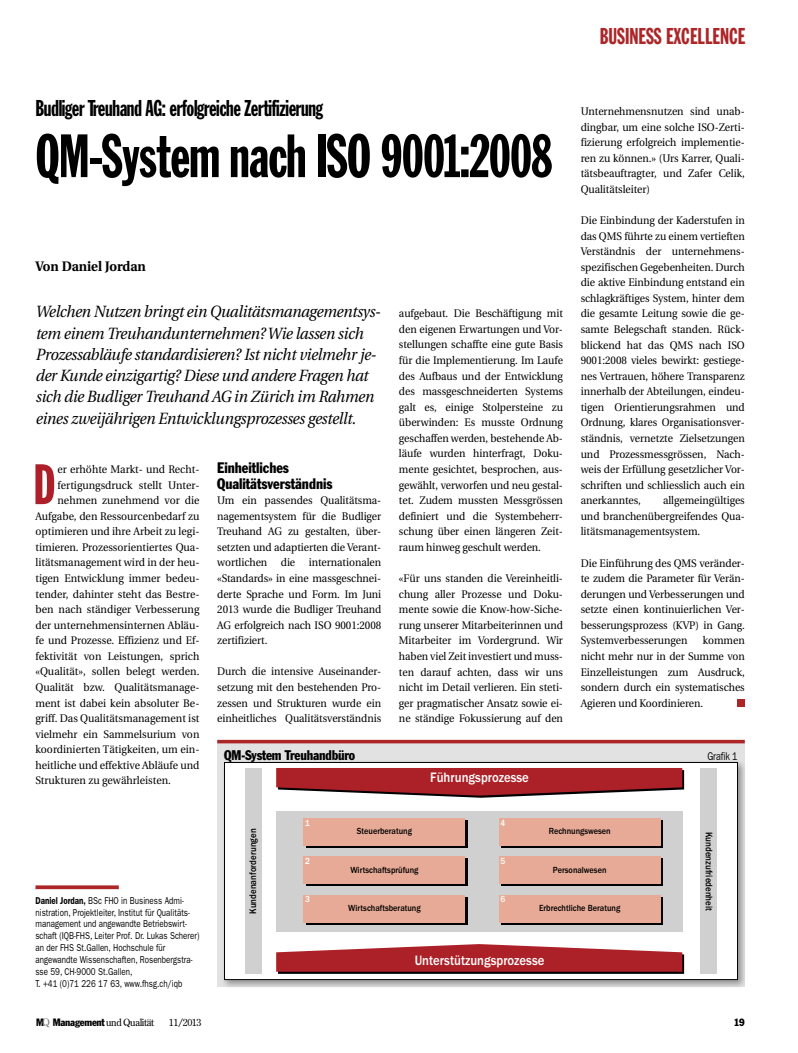
<style>
.page{position:relative;width:798px;height:1053px;background:#fff}
.page>*{position:absolute;margin:0;border:0;box-sizing:border-box;transform-origin:0 0}
.t1{font:60px "Franklin Gothic LT Extra Cond";letter-spacing:-.015em;color:#000;scale:.95 1}
.t2{font:56px "Franklin Gothic LT Extra Cond";color:#ad202a;scale:.95 1}
.t3{font:22.5px "Franklin Gothic LT Extra Cond";letter-spacing:-.015em;color:#000;scale:.95 1}
.t4{font:22.5px "Franklin Gothic LT Extra Cond";color:#ac2628;scale:.95 1}
.t5{font:italic 16.25px/21.2px "Utopia";letter-spacing:-.02em;color:#000;scale:.93 1}
.t6{font:condensed 15px/15.6px "Franklin Gothic LT";letter-spacing:-.005em;color:#000;scale:.95 1}
.t7{font:500 14.12px "Franklin Gothic LT";color:#fff;scale:.9 1}
.t8{font:condensed 13.75px "Franklin Gothic LT";letter-spacing:-.015em;color:#000;scale:.95 1}
.t9{font:700 13.75px "Utopia";color:#000;scale:.95 1}
.t10{font:11.25px "Franklin Gothic LT";letter-spacing:-.015em;color:#000;scale:.8 1}
.t11{font:11px/15.6px "Utopia";color:#000;text-align:justify;scale:.94 1}
.t12{font:11px "Utopia";color:#000;scale:.95 1}
.t13{font:condensed 10.5px "Franklin Gothic LT";letter-spacing:-.025em;color:#000}
.t14{font:condensed 10.38px "Franklin Gothic LT";color:#000}
.t15{font:10px/11.9px "Franklin Gothic LT";color:#000;scale:.8 1}
.t16{font:500 9.88px "Franklin Gothic LT";color:#000;scale:.9 1}
.t17{font:9.88px "Century Old Style LT";letter-spacing:-.04em;color:#000}
.t18{font:500 9.12px "Franklin Gothic LT";color:#000;scale:.9 1}
.t19{font:500 9.12px "Franklin Gothic LT";color:#fff;scale:.9 1}
.s1{font-weight:600}
.s2{font-family:"Century Old Style LT";font-stretch:normal;color:#7a7a7a}
.s3{font-family:"Century Old Style LT";font-stretch:normal;font-size:9.88px}
</style>
<div class="page">
<div style="left:737px;top:699px;width:7px;height:7px;background:#ac2628"></div>
<svg style="left:35px;top:885px;width:84px;height:4px"></svg>
<div style="left:217px;top:741px;width:527px;height:245px;background:#e2e2e3"></div>
<svg style="left:217px;top:739px;width:527px;height:4px;fill:#ac2628"></svg>
<div style="left:221px;top:759px;width:525px;height:229px;background:#000;opacity:.35"></div>
<div style="left:224px;top:762px;width:513px;height:217px;background:#fff"></div>
<div style="left:276px;top:811px;width:406px;height:120px;background:#d0d0d1"></div>
<div style="left:700px;top:768px;width:17px;height:205px;background:#d0d0d1"></div>
<div style="left:245px;top:768px;width:16px;height:205px;background:#d0d0d1"></div>
<svg style="left:276px;top:768px;width:407px;height:29px"></svg>
<svg style="left:276px;top:944px;width:407px;height:29px"></svg>
<svg style="left:306px;top:820px;width:161px;height:27px"></svg>
<div style="left:303px;top:818px;width:162px;height:27px;background:#e7aa96"></div>
<div style="left:306px;top:858px;width:161px;height:28px;background:linear-gradient(to right,#000,#000)"></div>
<div style="left:303px;top:856px;width:162px;height:27px;background:#e7aa96"></div>
<svg style="left:306px;top:897px;width:161px;height:27px"></svg>
<div style="left:303px;top:894px;width:162px;height:28px;background:#e7aa96"></div>
<div style="left:501px;top:820px;width:161px;height:27px;background:#e7aa96"></div>
<div style="left:499px;top:818px;width:161px;height:27px;background:#e7aa96"></div>
<div style="left:501px;top:858px;width:161px;height:28px;background:linear-gradient(to right,#000,#000)"></div>
<div style="left:499px;top:856px;width:161px;height:27px;background:#e7aa96"></div>
<div style="left:501px;top:897px;width:161px;height:27px;background:#e7aa96"></div>
<div style="left:499px;top:894px;width:161px;height:28px;background:#e7aa96"></div>
<div style="left:224px;top:762px;width:513px;height:217px;border:1px solid #000"></div>
<h3 class="t4" style="left:599px;top:24px;width:155px">BUSINESS EXCELLENCE</h3>
<h3 class="t3" style="left:35px;top:96px;width:304px">Budliger Treuhand AG: erfolgreiche Zertifizierung</h3>
<h1 class="t1" style="left:35px;top:123px;width:545px">QM-System nach ISO 9001:2008</h1>
<p class="t11" style="left:580px;top:104px;width:176px">Unternehmensnutzen sind unab&shy;dingbar, um eine solche ISO-Zerti&shy;fizierung erfolgreich implementie&shy;ren zu können.» (Urs Karrer, Quali&shy;tätsbeauftragter, und Zafer Celik, Qualitätsleiter)</p>
<p class="t11" style="left:580px;top:212px;width:176px">Die Einbindung der Kaderstufen in das QMS führte zu einem vertieften Verständnis der unternehmens&shy;spezifischen Gegebenheiten. Durch die aktive Einbindung entstand ein schlagkräftiges System, hinter dem die gesamte Leitung sowie die ge&shy;samte Belegschaft standen. Rück&shy;blickend hat das QMS nach ISO 9001:2008 vieles bewirkt: gestiege&shy;nes Vertrauen, höhere Transparenz innerhalb der Abteilungen, eindeu&shy;tigen Orientierungsrahmen und Ordnung, klares Organisationsver&shy;ständnis, vernetzte Zielsetzungen und Prozessmessgrössen, Nach&shy;weis der Erfüllung gesetzlicher Vor&shy;schriften und schliesslich auch ein anerkanntes,</p>
<p class="t9" style="left:35px;top:258px;width:118px">Von Daniel Jordan</p>
<p class="t5" style="left:35px;top:301px;width:372px">Welchen Nutzen bringt ein Qualitätsmanagementsys&shy;tem einem Treuhandunternehmen? Wie lassen sich Prozessabläufe standardisieren? Ist nicht vielmehr je&shy;der Kunde einzigartig? Diese und andere Fragen hat sich die Budliger Treuhand AG in Zürich im Rahmen eines zweijährigen Entwicklungsprozesses gestellt.</p>
<h2 class="t2" style="left:33px;top:454px;width:25px">D</h2>
<p class="t12" style="left:57px;top:463px;width:151px">er erhöhte Markt- und Recht-</p>
<p class="t11" style="left:399px;top:306px;width:176px">aufgebaut. Die Beschäftigung mit den eigenen Erwartungen und Vor&shy;stellungen schaffte eine gute Basis für die Implementierung. Im Laufe des Aufbaus und der Entwicklung des massgeschneiderten Systems galt es, einige Stolpersteine zu überwinden: Es musste Ordnung geschaffen werden, bestehende Ab&shy;läufe wurden hinterfragt, Doku&shy;mente gesichtet, besprochen, aus&shy;gewählt, verworfen und neu gestal&shy;tet. Zudem mussten Messgrössen definiert und die Systembeherr&shy;schung über einen längeren Zeit&shy;raum hinweg geschult werden.</p>
<p class="t11" style="left:399px;top:570px;width:176px">«Für uns standen die Vereinheitli&shy;chung aller Prozesse und Doku&shy;mente sowie die Know-how-Siche&shy;rung unserer Mitarbeiterinnen und Mitarbeiter im Vordergrund. Wir haben viel Zeit investiert und muss&shy;ten darauf achten, dass wir uns nicht im Detail verlieren. Ein steti&shy;ger pragmatischer Ansatz sowie ei&shy;ne ständige Fokussierung auf den</p>
<h3 class="t6" style="left:217px;top:460px;width:123px">Einheitliches<br>Qualitätsverständnis</h3>
<p class="t11" style="left:217px;top:492px;width:176px">Um ein passendes Qualitätsma&shy;nagementsystem für die Budliger Treuhand AG zu gestalten, über&shy;setzten und adaptierten die Verant&shy;wortlichen die internationalen «Standards» in eine massgeschnei&shy;derte Sprache und Form. Im Juni 2013 wurde die Budliger Treuhand AG erfolgreich nach ISO 9001:2008 zertifiziert.</p>
<p class="t11" style="left:217px;top:664px;width:176px">Durch die intensive Auseinander&shy;setzung mit den bestehenden Pro&shy;zessen und Strukturen wurde ein einheitliches Qualitätsverständnis</p>
<p class="t12" style="left:57px;top:478px;width:151px">fertigungsdruck stellt Unter-</p>
<p class="t12" style="left:57px;top:494px;width:151px">nehmen zunehmend vor die</p>
<p class="t12" style="left:35px;top:510px;width:174px">Aufgabe, den Ressourcenbedarf zu</p>
<p class="t12" style="left:35px;top:525px;width:174px">optimieren und ihre Arbeit zu legi-</p>
<p class="t12" style="left:35px;top:541px;width:174px">timieren. Prozessorientiertes Qua-</p>
<p class="t12" style="left:35px;top:556px;width:174px">litätsmanagement wird in der heu-</p>
<p class="t12" style="left:35px;top:572px;width:174px">tigen Entwicklung immer bedeu-</p>
<p class="t12" style="left:35px;top:587px;width:174px">tender, dahinter steht das Bestre-</p>
<p class="t12" style="left:35px;top:603px;width:174px">ben nach ständiger Verbesserung</p>
<p class="t12" style="left:35px;top:619px;width:174px">der unternehmensinternen Abläu-</p>
<p class="t12" style="left:35px;top:634px;width:174px">fe und Prozesse. Effizienz und Ef-</p>
<p class="t12" style="left:35px;top:650px;width:174px">fektivität von Leistungen, sprich</p>
<p class="t12" style="left:35px;top:665px;width:174px">«Qualität», sollen belegt werden.</p>
<p class="t12" style="left:35px;top:681px;width:174px">Qualität bzw. Qualitätsmanage-</p>
<p class="t12" style="left:35px;top:696px;width:174px">ment ist dabei kein absoluter Be-</p>
<p class="t12" style="left:35px;top:712px;width:174px">griff. Das Qualitätsmanagement ist</p>
<p class="t12" style="left:35px;top:728px;width:174px">vielmehr ein Sammelsurium von</p>
<p class="t12" style="left:35px;top:743px;width:174px">koordinierten Tätigkeiten, um ein-</p>
<p class="t12" style="left:35px;top:759px;width:174px">heitliche und effektive Abläufe und</p>
<p class="t12" style="left:35px;top:774px;width:144px">Strukturen zu gewährleisten.</p>
<p class="t11" style="left:580px;top:493px;width:176px;text-indent:82px">allgemeingültiges und branchenübergreifendes Qua&shy;litätsmanagementsystem.</p>
<p class="t11" style="left:580px;top:555px;width:176px">Die Einführung des QMS veränder&shy;te zudem die Parameter für Verän&shy;derungen und Verbesserungen und setzte einen kontinuierlichen Ver&shy;besserungsprozess (KVP) in Gang.<br>Systemverbesserungen</p>
<p class="t11" style="left:580px;top:633px;width:176px;text-indent:122px">kommen nicht mehr nur in der Summe von Einzelleistungen zum Ausdruck, sondern durch ein systematisches Agieren und Koordinieren.</p>
<p class="t8" style="left:224px;top:746px;width:139px">QM-System Treuhandbüro</p>
<p class="t10" style="left:707px;top:749px;width:39px">Grafik 1</p>
<p class="t7" style="left:430px;top:769px;width:111px">Führungsprozesse</p>
<p class="t15" style="left:35px;top:894px;width:206px"><span class="s1">Daniel Jordan,</span> BSc FHO in Business Admi&shy;nistration, Projektleiter, Institut für Qualitäts&shy;management und angewandte Betriebswirt&shy;schaft (IQB-FHS, Leiter Prof. Dr. Lukas Scherer) an der FHS St.Gallen, Hochschule für angewandte Wissenschaften, Rosenbergstra&shy;sse 59, CH-9000 St.Gallen,<br>T. +41 (0)71 226 17 63, www.fhsg.ch/iqb</p>
<p class="t13" style="left:36px;top:1015px;width:120px">M<span class="s2">Q</span> Management <span class="s3">und Qualität</span></p>
<p class="t17" style="left:169px;top:1015px;width:34px">11/2013</p>
<p class="t19" style="left:305px;top:817px;width:7px">1</p>
<p class="t19" style="left:500px;top:817px;width:7px">4</p>
<p class="t16" style="left:247px;top:913px;width:96px;rotate:-90deg">Kundenanforderungen</p>
<p class="t18" style="left:357px;top:826px;width:63px">Steuerberatung</p>
<p class="t19" style="left:305px;top:855px;width:7px">2</p>
<p class="t18" style="left:350px;top:864px;width:77px">Wirtschaftsprüfung</p>
<p class="t19" style="left:305px;top:894px;width:7px">3</p>
<p class="t18" style="left:348px;top:903px;width:82px">Wirtschaftsberatung</p>
<p class="t19" style="left:500px;top:855px;width:7px">5</p>
<p class="t19" style="left:500px;top:894px;width:7px">6</p>
<p class="t18" style="left:548px;top:826px;width:70px">Rechnungswesen</p>
<p class="t18" style="left:552px;top:864px;width:61px">Personalwesen</p>
<p class="t18" style="left:539px;top:903px;width:92px">Erbrechtliche Beratung</p>
<p class="t7" style="left:414px;top:952px;width:146px">Unterstützungsprozesse</p>
<p class="t16" style="left:714px;top:831px;width:89px;rotate:90deg">Kundenzufriedenheit</p>
<p class="t14" style="left:733px;top:1015px;width:12px">19</p>
</div>
